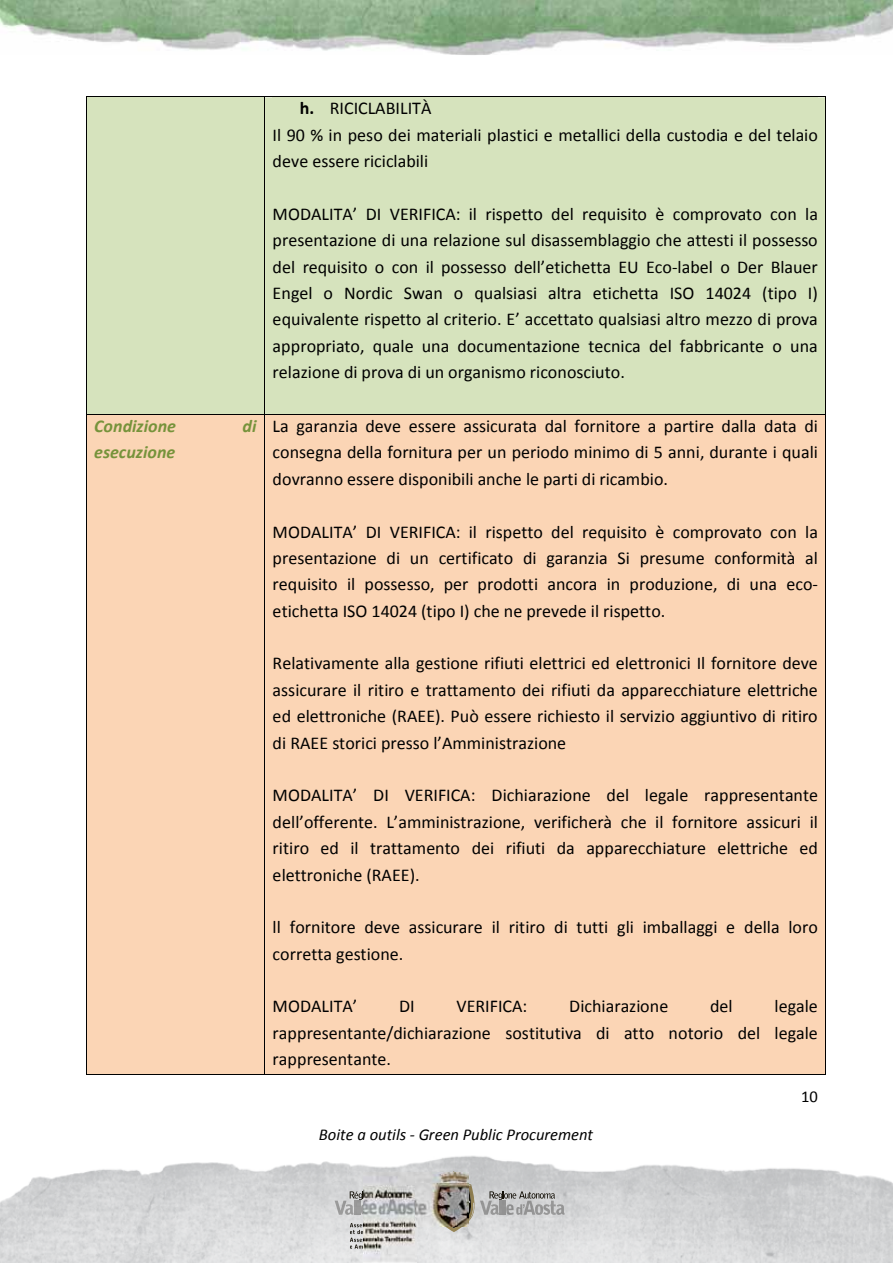
<style>
.page{position:relative;width:893px;height:1263px;background:#fff}
.page>*{position:absolute;margin:0;border:0;box-sizing:border-box;transform-origin:0 0}
.t1{font:18px/26.4px "Calibri";color:#000;text-align:justify}
.t2{font:italic 700 18px "Calibri";color:#76933b}
.t3{font:italic 16.5px "Calibri";color:#000}
.t4{font:16.5px "Calibri";color:#000}
.s1{font-weight:700}
</style>
<div class="page">
<img style="left:0;top:1155px;width:893px;height:108px">
<img style="left:0;top:0;width:893px;height:55px">
<img style="left:480px;top:1201px;width:9px;height:14px">
<svg style="left:489px;top:1191px;width:75px;height:24px;background:#ababab"></svg>
<img style="left:335px;top:1201px;width:10px;height:14px">
<svg style="left:345px;top:1191px;width:18px;height:24px"></svg>
<img style="left:445px;top:1184px;width:33px;height:48px">
<img style="left:472px;top:1202px;width:2px;height:19px">
<img style="left:451px;top:1188px;width:21px;height:40px">
<svg style="left:468px;top:1185px;width:3px;height:17px"></svg>
<img style="left:453px;top:1171px;width:16px;height:5px">
<svg style="left:350px;top:1223px;width:13px;height:26px"></svg>
<div style="left:87px;top:97px;width:177px;height:317px;background:#d6e3bd"></div>
<div style="left:265px;top:97px;width:561px;height:317px;background:#d6e3bd"></div>
<div style="left:273px;top:97px;width:545px;height:27px;background:#d6e3bd"></div>
<div style="left:273px;top:124px;width:545px;height:26px;background:#d6e3bd"></div>
<div style="left:273px;top:150px;width:545px;height:26px;background:#d6e3bd"></div>
<div style="left:273px;top:176px;width:545px;height:27px;background:#d6e3bd"></div>
<div style="left:273px;top:203px;width:545px;height:26px;background:#d6e3bd"></div>
<div style="left:273px;top:229px;width:545px;height:27px;background:#d6e3bd"></div>
<div style="left:273px;top:256px;width:545px;height:26px;background:#d6e3bd"></div>
<div style="left:273px;top:282px;width:545px;height:26px;background:#d6e3bd"></div>
<div style="left:273px;top:308px;width:545px;height:27px;background:#d6e3bd"></div>
<div style="left:273px;top:335px;width:545px;height:26px;background:#d6e3bd"></div>
<div style="left:273px;top:361px;width:545px;height:27px;background:#d6e3bd"></div>
<div style="left:273px;top:388px;width:545px;height:26px;background:#d6e3bd"></div>
<hr style="left:87px;top:96px;width:177px;height:1px;background:#000">
<hr style="left:265px;top:96px;width:561px;height:1px;background:#000">
<hr style="left:86px;top:97px;width:1px;height:317px;background:#000">
<hr style="left:264px;top:97px;width:1px;height:317px;background:#000">
<hr style="left:826px;top:97px;width:1px;height:317px;background:#000">
<div style="left:87px;top:415px;width:177px;height:659px;background:#fbd5b5"></div>
<div style="left:94px;top:415px;width:162px;height:26px;background:#fbd5b5"></div>
<div style="left:94px;top:441px;width:162px;height:42px;background:#fbd5b5"></div>
<div style="left:265px;top:415px;width:561px;height:659px;background:#fbd5b5"></div>
<div style="left:273px;top:415px;width:545px;height:26px;background:#fbd5b5"></div>
<div style="left:273px;top:441px;width:545px;height:27px;background:#fbd5b5"></div>
<div style="left:273px;top:468px;width:545px;height:26px;background:#fbd5b5"></div>
<div style="left:273px;top:494px;width:545px;height:26px;background:#fbd5b5"></div>
<div style="left:273px;top:520px;width:545px;height:27px;background:#fbd5b5"></div>
<div style="left:273px;top:547px;width:545px;height:26px;background:#fbd5b5"></div>
<div style="left:273px;top:573px;width:545px;height:26px;background:#fbd5b5"></div>
<div style="left:273px;top:599px;width:545px;height:27px;background:#fbd5b5"></div>
<div style="left:273px;top:626px;width:545px;height:26px;background:#fbd5b5"></div>
<div style="left:273px;top:652px;width:545px;height:27px;background:#fbd5b5"></div>
<div style="left:273px;top:679px;width:545px;height:26px;background:#fbd5b5"></div>
<div style="left:273px;top:705px;width:545px;height:26px;background:#fbd5b5"></div>
<div style="left:273px;top:731px;width:545px;height:27px;background:#fbd5b5"></div>
<div style="left:273px;top:758px;width:545px;height:26px;background:#fbd5b5"></div>
<div style="left:273px;top:784px;width:545px;height:27px;background:#fbd5b5"></div>
<div style="left:273px;top:811px;width:545px;height:26px;background:#fbd5b5"></div>
<div style="left:273px;top:837px;width:545px;height:26px;background:#fbd5b5"></div>
<div style="left:273px;top:863px;width:545px;height:27px;background:#fbd5b5"></div>
<div style="left:273px;top:890px;width:545px;height:26px;background:#fbd5b5"></div>
<div style="left:273px;top:916px;width:545px;height:26px;background:#fbd5b5"></div>
<div style="left:273px;top:942px;width:545px;height:27px;background:#fbd5b5"></div>
<div style="left:273px;top:969px;width:545px;height:26px;background:#fbd5b5"></div>
<div style="left:273px;top:995px;width:545px;height:27px;background:#fbd5b5"></div>
<div style="left:273px;top:1022px;width:545px;height:26px;background:#fbd5b5"></div>
<div style="left:273px;top:1048px;width:545px;height:26px;background:#fbd5b5"></div>
<hr style="left:87px;top:414px;width:177px;height:1px;background:#000">
<hr style="left:265px;top:414px;width:561px;height:1px;background:#000">
<hr style="left:86px;top:415px;width:1px;height:659px;background:#000">
<hr style="left:87px;top:1074px;width:177px;height:1px;background:#000">
<hr style="left:264px;top:415px;width:1px;height:659px;background:#000">
<hr style="left:265px;top:1074px;width:561px;height:1px;background:#000">
<hr style="left:826px;top:415px;width:1px;height:659px;background:#000">
<img style="left:363px;top:1172px;width:53px;height:91px">
<img style="left:415px;top:1172px;width:53px;height:54px">
<p class="t2" style="left:94px;top:414px;width:83px">Condizione</p>
<p class="t2" style="left:243px;top:414px;width:15px">di</p>
<p class="t2" style="left:94px;top:441px;width:83px">esecuzione</p>
<p class="t1" style="left:273px;top:95px;width:547px;text-align:left;text-indent:27px"><span class="s1">h.</span> RICICLABILITÀ<br>Il 90 % in peso dei materiali plastici e metallici della custodia e del telaio deve essere riciclabili</p>
<p class="t1" style="left:273px;top:201px;width:547px">MODALITA’ DI VERIFICA: il rispetto del requisito è comprovato con la presentazione di una relazione sul disassemblaggio che attesti il possesso del requisito o con il possesso dell’etichetta EU Eco-label o Der Blauer Engel o Nordic Swan o qualsiasi altra etichetta ISO 14024 (tipo I) equivalente rispetto al criterio. E’ accettato qualsiasi altro mezzo di prova appropriato, quale una documentazione tecnica del fabbricante o una relazione di prova di un organismo riconosciuto.</p>
<p class="t1" style="left:273px;top:413px;width:547px">La garanzia deve essere assicurata dal fornitore a partire dalla data di consegna della fornitura per un periodo minimo di 5 anni, durante i quali dovranno essere disponibili anche le parti di ricambio.</p>
<p class="t1" style="left:273px;top:518px;width:547px">MODALITA’ DI VERIFICA: il rispetto del requisito è comprovato con la presentazione di un certificato di garanzia Si presume conformità al requisito il possesso, per prodotti ancora in produzione, di una eco&shy;etichetta ISO 14024 (tipo I) che ne prevede il rispetto.</p>
<p class="t1" style="left:273px;top:650px;width:547px">Relativamente alla gestione rifiuti elettrici ed elettronici Il fornitore deve assicurare il ritiro e trattamento dei rifiuti da apparecchiature elettriche ed elettroniche (RAEE). Può essere richiesto il servizio aggiuntivo di ritiro di RAEE storici presso l’Amministrazione</p>
<p class="t1" style="left:273px;top:782px;width:547px">MODALITA’ DI VERIFICA: Dichiarazione del legale rappresentante dell’offerente. L’amministrazione, verificherà che il fornitore assicuri il ritiro ed il trattamento dei rifiuti da apparecchiature elettriche ed elettroniche (RAEE).</p>
<p class="t1" style="left:273px;top:914px;width:547px">ll fornitore deve assicurare il ritiro di tutti gli imballaggi e della loro corretta gestione.</p>
<p class="t1" style="left:273px;top:993px;width:86px">MODALITA’</p>
<p class="t1" style="left:399px;top:993px;width:17px">DI</p>
<p class="t1" style="left:456px;top:993px;width:72px">VERIFICA:</p>
<p class="t1" style="left:569px;top:993px;width:101px">Dichiarazione</p>
<p class="t1" style="left:710px;top:993px;width:24px">del</p>
<p class="t1" style="left:273px;top:993px;width:547px;text-indent:502px">legale rappresentante/dichiarazione sostitutiva di atto notorio del legale rappresentante.</p>
<p class="t3" style="left:319px;top:1124px;width:276px">Boite a outils - Green Public Procurement</p>
<p class="t4" style="left:801px;top:1086px;width:18px">10</p>
</div>
